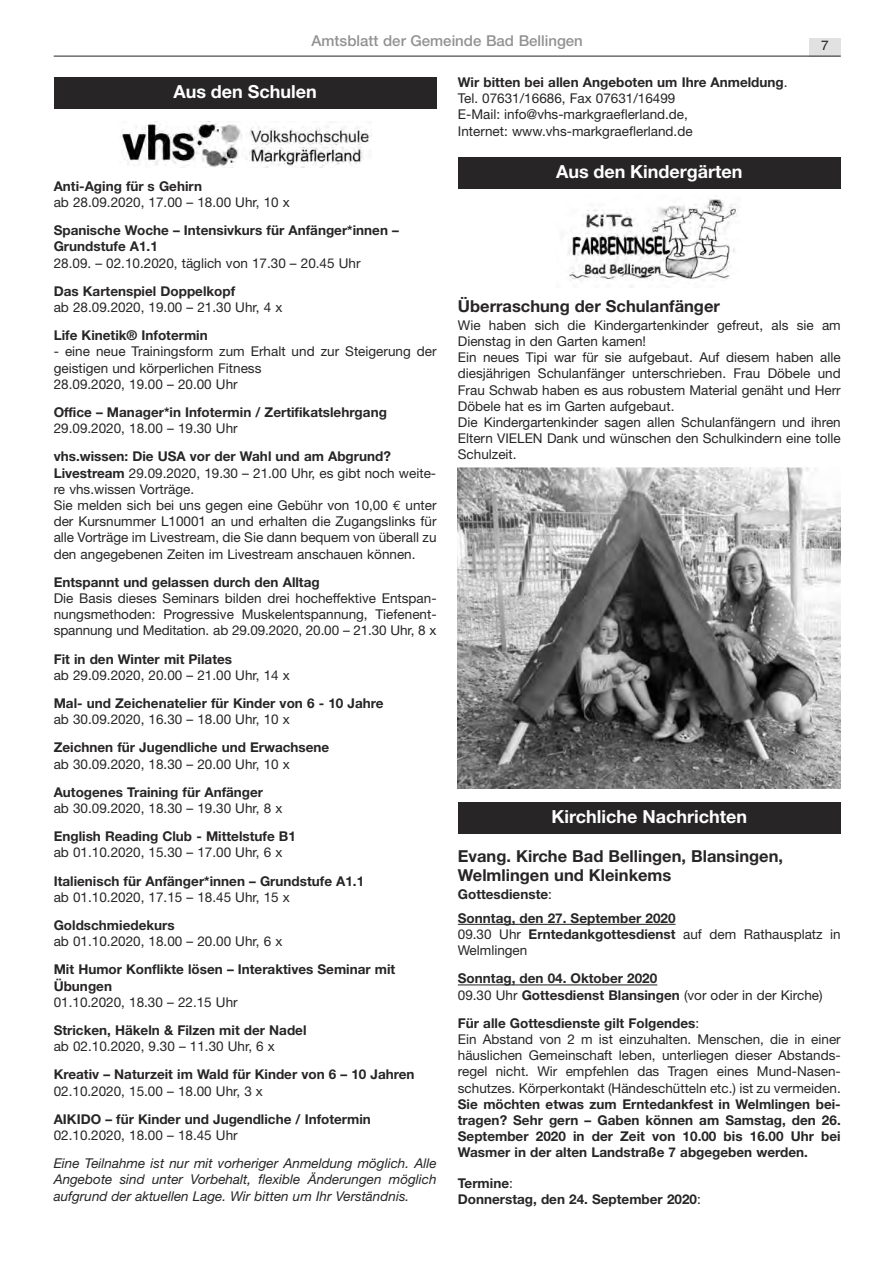
<style>
.page{position:relative;width:893px;height:1263px;background:#fff}
.page>*{position:absolute;margin:0;border:0;box-sizing:border-box;transform-origin:0 0}
.t1{font:700 18px "Helvetica Neue";color:#fff}
.t2{font:700 16.5px/19.8px "Helvetica Neue";color:#272526}
.t3{font:500 15px "Helvetica Neue";color:#939293}
.t4{font:13.5px/16.2px "Helvetica Neue";color:#272526}
.t5{font:700 13.5px/16.2px "Helvetica Neue";color:#272526}
.t6{font:italic 13.5px/16.2px "Helvetica Neue";color:#272526;text-align:justify}
.t7{font:13.5px "Helvetica";color:#272526}
.s1{font-weight:700}
.s2{font-family:"Euro Mono"}
.s3{font-weight:400}
</style>
<div class="page">
<div style="left:809px;top:38px;width:31px;height:18px;background:#e1e1e1"></div>
<hr style="left:54px;top:56px;width:786px;height:1px;background:#272526">
<div style="left:54px;top:77px;width:382px;height:32px;background:#272526"></div>
<img style="left:122px;top:123px;width:248px;height:45px">
<div style="left:458px;top:157px;width:382px;height:32px;background:#272526"></div>
<img style="left:567px;top:199px;width:171px;height:89px">
<img style="left:458px;top:468px;width:382px;height:321px">
<div style="left:458px;top:802px;width:382px;height:32px;background:#272526"></div>
<hr style="left:458px;top:924px;width:217px;height:1px;background:#272526">
<hr style="left:458px;top:985px;width:199px;height:1px;background:#272526">
<p class="t3" style="left:311px;top:35px;width:273px">Amtsblatt der Gemeinde Bad Bellingen</p>
<p class="t7" style="left:821px;top:38px;width:9px">7</p>
<h1 class="t1" style="left:173px;top:85px;width:145px">Aus den Schulen</h1>
<p class="t4" style="left:458px;top:76px;width:331px"><span class="s1">Wir bitten bei allen Angeboten um Ihre Anmeldung</span>.<br>Tel. 07631/16686, Fax 07631/16499<br>E-Mail: info@vhs-markgraeflerland.de,<br>Internet: www.vhs-markgraeflerland.de</p>
<h1 class="t1" style="left:556px;top:165px;width:188px">Aus den Kindergärten</h1>
<p class="t5" style="left:54px;top:179px;width:150px">Anti-Aging für s Gehirn</p>
<p class="t4" style="left:54px;top:195px;width:238px">ab 28.09.2020, 17.00 – 18.00 Uhr, 10 x</p>
<p class="t5" style="left:54px;top:224px;width:347px">Spanische Woche – Intensivkurs für Anfänger*innen –<br>Grundstufe A1.1</p>
<p class="t4" style="left:54px;top:256px;width:308px">28.09. – 02.10.2020, täglich von 17.30 – 20.45 Uhr</p>
<p class="t5" style="left:54px;top:284px;width:183px">Das Kartenspiel Doppelkopf</p>
<p class="t4" style="left:54px;top:301px;width:230px">ab 28.09.2020, 19.00 – 21.30 Uhr, 4 x</p>
<p class="t5" style="left:54px;top:329px;width:155px">Life Kinetik® Infotermin</p>
<p class="t4" style="left:54px;top:345px;width:384px">- eine neue Trainingsform zum Erhalt und zur Steigerung der geistigen und körperlichen Fitness<br>28.09.2020, 19.00 – 20.00 Uhr</p>
<p class="t5" style="left:54px;top:405px;width:335px">Office – Manager*in Infotermin / Zertifikatslehrgang</p>
<p class="t4" style="left:54px;top:422px;width:185px">29.09.2020, 18.00 – 19.30 Uhr</p>
<p class="t4" style="left:54px;top:450px;width:384px"><span class="s1">vhs.wissen: Die USA vor der Wahl und am Abgrund?<br>Livestream</span> 29.09.2020, 19.30 – 21.00 Uhr, es gibt noch weite&shy;re vhs.wissen Vorträge.<br>Sie melden sich bei uns gegen eine Gebühr von 10,00 <span class="s2">€</span> unter der Kursnummer L10001 an und erhalten die Zugangslinks für alle Vorträge im Livestream, die Sie dann bequem von überall zu den angegebenen Zeiten im Livestream anschauen können.</p>
<p class="t5" style="left:54px;top:575px;width:267px">Entspannt und gelassen durch den Alltag</p>
<p class="t4" style="left:54px;top:592px;width:384px;text-align:justify">Die Basis dieses Seminars bilden drei hocheffektive Entspan&shy;nungsmethoden: Progressive Muskelentspannung, Tiefenent&shy;spannung und Meditation. ab 29.09.2020, 20.00 – 21.30 Uhr, 8 x</p>
<p class="t5" style="left:54px;top:652px;width:180px">Fit in den Winter mit Pilates</p>
<p class="t4" style="left:54px;top:668px;width:238px">ab 29.09.2020, 20.00 – 21.00 Uhr, 14 x</p>
<p class="t5" style="left:54px;top:696px;width:331px">Mal- und Zeichenatelier für Kinder von 6 - 10 Jahre</p>
<p class="t4" style="left:54px;top:713px;width:238px">ab 30.09.2020, 16.30 – 18.00 Uhr, 10 x</p>
<p class="t5" style="left:54px;top:741px;width:277px">Zeichnen für Jugendliche und Erwachsene</p>
<p class="t4" style="left:54px;top:757px;width:238px">ab 30.09.2020, 18.30 – 20.00 Uhr, 10 x</p>
<p class="t5" style="left:54px;top:785px;width:211px">Autogenes Training für Anfänger</p>
<p class="t4" style="left:54px;top:802px;width:230px">ab 30.09.2020, 18.30 – 19.30 Uhr, 8 x</p>
<p class="t5" style="left:54px;top:830px;width:244px">English Reading Club - Mittelstufe B1</p>
<p class="t4" style="left:54px;top:846px;width:230px">ab 01.10.2020, 15.30 – 17.00 Uhr, 6 x</p>
<p class="t5" style="left:54px;top:874px;width:312px">Italienisch für Anfänger*innen – Grundstufe A1.1</p>
<p class="t4" style="left:54px;top:890px;width:238px">ab 01.10.2020, 17.15 – 18.45 Uhr, 15 x</p>
<p class="t5" style="left:54px;top:918px;width:122px">Goldschmiedekurs</p>
<p class="t4" style="left:54px;top:935px;width:230px">ab 01.10.2020, 18.00 – 20.00 Uhr, 6 x</p>
<p class="t5" style="left:54px;top:963px;width:343px">Mit Humor Konflikte lösen – Interaktives Seminar mit<br>Übungen</p>
<p class="t4" style="left:54px;top:995px;width:185px">01.10.2020, 18.30 – 22.15 Uhr</p>
<p class="t5" style="left:54px;top:1023px;width:254px">Stricken, Häkeln &amp; Filzen mit der Nadel</p>
<p class="t4" style="left:54px;top:1040px;width:223px">ab 02.10.2020, 9.30 – 11.30 Uhr, 6 x</p>
<p class="t5" style="left:54px;top:1068px;width:362px">Kreativ – Naturzeit im Wald für Kinder von 6 – 10 Jahren</p>
<p class="t4" style="left:54px;top:1084px;width:211px">02.10.2020, 15.00 – 18.00 Uhr, 3 x</p>
<p class="t5" style="left:54px;top:1112px;width:319px">AIKIDO – für Kinder und Jugendliche / Infotermin</p>
<p class="t4" style="left:54px;top:1129px;width:185px">02.10.2020, 18.00 – 18.45 Uhr</p>
<p class="t6" style="left:54px;top:1157px;width:384px">Eine Teilnahme ist nur mit vorheriger Anmeldung möglich. Alle Angebote sind unter Vorbehalt, flexible Änderungen möglich aufgrund der aktuellen Lage. Wir bitten um Ihr Verständnis.</p>
<p class="t2" style="left:458px;top:298px;width:263px">Überraschung der Schulanfänger</p>
<p class="t4" style="left:458px;top:318px;width:384px">Wie haben sich die Kindergartenkinder gefreut, als sie am Dienstag in den Garten kamen!<br>Ein neues Tipi war für sie aufgebaut. Auf diesem haben alle diesjährigen Schulanfänger unterschrieben. Frau Döbele und Frau Schwab haben es aus robustem Material genäht und Herr Döbele hat es im Garten aufgebaut.<br>Die Kindergartenkinder sagen allen Schulanfängern und ihren Eltern VIELEN Dank und wünschen den Schulkindern eine tolle Schulzeit.</p>
<h1 class="t1" style="left:551px;top:810px;width:197px">Kirchliche Nachrichten</h1>
<p class="t2" style="left:458px;top:848px;width:327px">Evang. Kirche Bad Bellingen, Blansingen,<br>Welmlingen und Kleinkems</p>
<p class="t5" style="left:458px;top:884px;width:219px;line-height:23.7px">Gottesdienste<span class="s3">:<br></span>Sonntag, den 27. September 2020</p>
<p class="t4" style="left:458px;top:928px;width:384px">09.30 Uhr <span class="s1">Erntedankgottesdienst</span> auf dem Rathausplatz in<br>Welmlingen</p>
<p class="t5" style="left:458px;top:972px;width:366px">Sonntag, den 04. Oktober 2020<br><span class="s3">09.30 Uhr</span> Gottesdienst Blansingen <span class="s3">(vor oder in der Kirche)</span></p>
<p class="t4" style="left:458px;top:1016px;width:384px"><span class="s1">Für alle Gottesdienste gilt Folgendes</span>:<br>Ein Abstand von 2 m ist einzuhalten. Menschen, die in einer häuslichen Gemeinschaft leben, unterliegen dieser Abstands&shy;regel nicht. Wir empfehlen das Tragen eines Mund-Nasen&shy;schutzes. Körperkontakt (Händeschütteln etc.) ist zu vermeiden.</p>
<p class="t5" style="left:458px;top:1097px;width:384px;text-align:justify">Sie möchten etwas zum Erntedankfest in Welmlingen bei&shy;tragen? Sehr gern – Gaben können am Samstag, den 26.<br>September 2020 in der Zeit von 10.00 bis 16.00 Uhr bei Wasmer in der alten Landstraße 7 abgegeben werden.</p>
<p class="t5" style="left:458px;top:1176px;width:244px">Termine<span class="s3">:<br></span>Donnerstag, den 24. September 2020<span class="s3">:</span></p>
</div>
